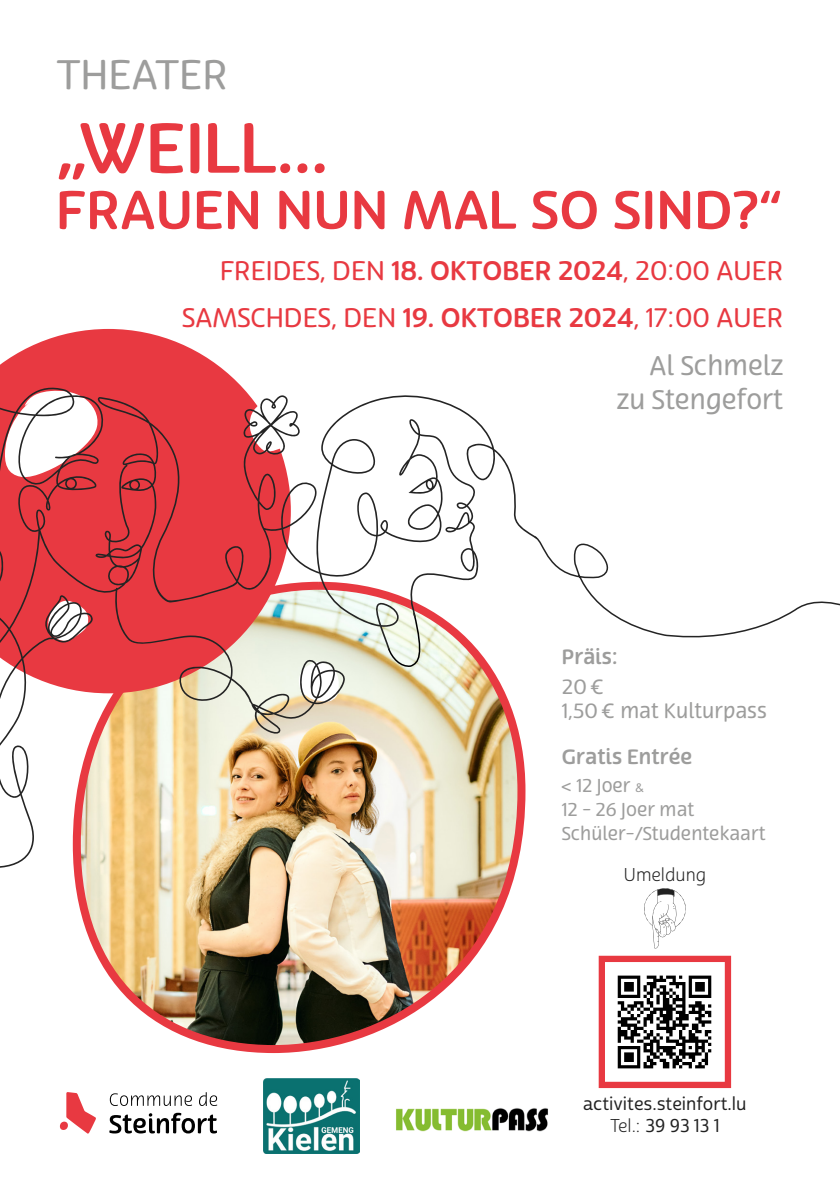
<style>
.page{position:relative;width:840px;height:1191px;background:#fff}
.page>*{position:absolute;margin:0;border:0;box-sizing:border-box;transform-origin:0 0}
.t1{font:500 68px "Terfens";color:#e83941}
.t2{font:500 52px "Terfens";letter-spacing:.01em;color:#e83941}
.t3{font:40px "Terfens";color:#9d9d9c}
.t4{font:26px/47.8px "Terfens";color:#e83941;text-align:right}
.t5{font:26px "Terfens";color:#9d9d9c}
.t6{font:20px/24px "Terfens";color:#9d9d9c}
.t7{font:500 20px "Terfens";color:#9d9d9c}
.t8{font:18px/24px "Terfens";color:#9d9d9c}
.t9{font:18px/22px "Cabrito Sans Nor Med";color:#212121;text-align:center}
.t10{font:18px "Cabrito Sans Nor Boo";color:#212121}
.s1{font-weight:500}
.s2{color:#9d9d9c}
.s3{font-size:12px}
.s4{font-family:"Cabrito Sans Nor Boo"}
</style>
<div class="page">
<img style="left:77px;top:586px;width:444px;height:463px;border-radius:202px">
<svg style="left:0;top:329px;width:241px;height:57px;fill:#e83941"></svg>
<svg style="left:0;top:386px;width:532px;height:482px"></svg>
<svg style="left:532px;top:534px;width:307px;height:104px"></svg>
<svg style="left:110px;top:1093px;width:82px;height:13px"></svg>
<svg style="left:199px;top:1092px;width:18px;height:14px"></svg>
<svg style="left:109px;top:1112px;width:108px;height:21px"></svg>
<div style="left:60px;top:1121px;width:8px;height:9px;background:#e83941;border-radius:50%"></div>
<svg style="left:66px;top:1092px;width:30px;height:42px"></svg>
<img style="left:396px;top:1108px;width:152px;height:24px">
<svg style="left:598px;top:888px;width:134px;height:201px"></svg>
<img style="left:264px;top:1078px;width:95px;height:75px">
<h3 class="t3" style="left:57px;top:50px;width:172px">THEATER</h3>
<h1 class="t1" style="left:57px;top:106px;width:273px">„WEILL...</h1>
<h2 class="t2" style="left:57px;top:178px;width:726px">FRAUEN NUN MAL SO SIND?“</h2>
<p class="t4" style="left:182px;top:247px;width:602px">FREIDES, DEN <span class="s1">18. OKTOBER 2024</span>, 20:00 AUER<br>SAMSCHDES, DEN <span class="s1">19. OKTOBER 2024</span>, 17:00 AUER<br><span class="s2">Al Schmelz</span></p>
<p class="t5" style="left:616px;top:384px;width:168px">zu Stengefort</p>
<p class="t7" style="left:561px;top:644px;width:58px">Präis:</p>
<p class="t6" style="left:561px;top:675px;width:206px">20 €<br>1,50 € mat Kulturpass</p>
<p class="t7" style="left:561px;top:745px;width:132px">Gratis Entrée</p>
<p class="t8" style="left:561px;top:774px;width:205px">&lt; 12 Joer <span class="s3">&amp;<br></span>12 - 26 Joer mat<br>Schüler-/Studentekaart</p>
<p class="t10" style="left:623px;top:863px;width:84px">Umeldung</p>
<p class="t9" style="left:583px;top:1092px;width:165px">activites.steinfort.lu<br><span class="s4">Tel.:</span> 39 93 13 1</p>
</div>
